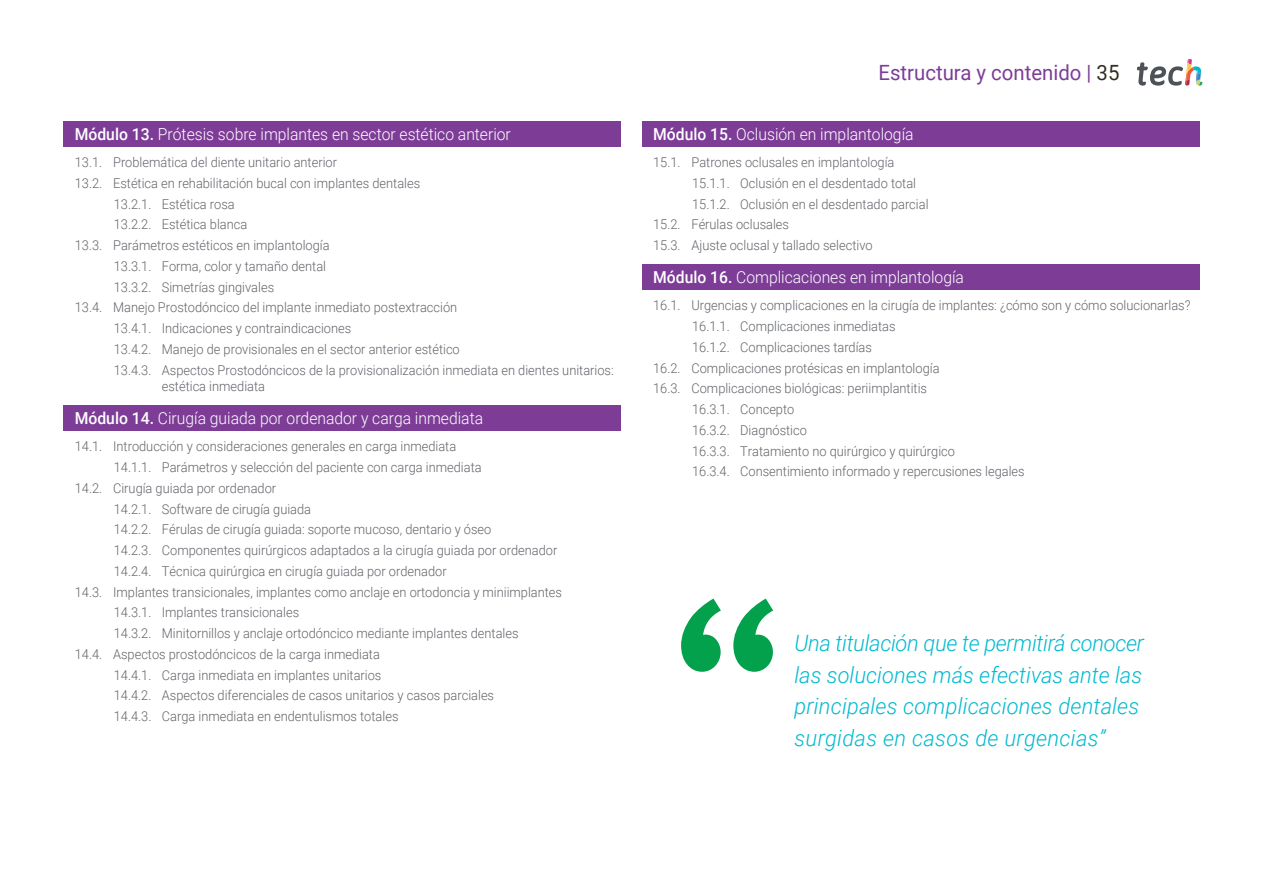
<style>
.page{position:relative;width:1263px;height:893px;background:#fff}
.page>*{position:absolute;margin:0;border:0;box-sizing:border-box;transform-origin:0 0}
.t1{font:italic 300 22.5px/31.5px "Roboto";color:#00bacf}
.t2{font:21px "Roboto";color:#7d3d97}
.t3{font:300 16.5px "Roboto";color:#fff;scale:.95 1}
.t4{font:300 13.5px "Roboto";color:#61646a;scale:.95 1}
.s1{font-weight:500}
.s2{color:#312e20}
</style>
<div class="page">
<svg style="left:1137px;top:59px;width:65px;height:27px"></svg>
<div style="left:64px;top:121px;width:557px;height:25px;background:#7d3d97"></div>
<div style="left:64px;top:405px;width:557px;height:25px;background:#7d3d97"></div>
<div style="left:642px;top:121px;width:557px;height:25px;background:#7d3d97"></div>
<div style="left:642px;top:264px;width:557px;height:25px;background:#7d3d97"></div>
<svg style="left:681px;top:598px;width:92px;height:74px"></svg>
<p class="t3" style="left:75px;top:123px;width:460px"><span class="s1">Módulo 13.</span> Prótesis sobre implantes en sector estético anterior</p>
<p class="t4" style="left:75px;top:153px;width:277px">13.1. Problemática del diente unitario anterior</p>
<p class="t4" style="left:75px;top:174px;width:365px">13.2. Estética en rehabilitación bucal con implantes dentales</p>
<p class="t4" style="left:114px;top:194px;width:129px">13.2.1. Estética rosa</p>
<p class="t4" style="left:114px;top:215px;width:142px">13.2.2. Estética blanca</p>
<p class="t4" style="left:75px;top:236px;width:270px">13.3. Parámetros estéticos en implantología</p>
<p class="t4" style="left:114px;top:257px;width:225px">13.3.1. Forma, color y tamaño dental</p>
<p class="t4" style="left:114px;top:277px;width:170px">13.3.2. Simetrías gingivales</p>
<p class="t4" style="left:75px;top:298px;width:404px">13.4. Manejo Prostodóncico del implante inmediato postextracción</p>
<p class="t4" style="left:114px;top:319px;width:251px">13.4.1. Indicaciones y contraindicaciones</p>
<p class="t4" style="left:114px;top:340px;width:366px">13.4.2. Manejo de provisionales en el sector anterior estético</p>
<p class="t4" style="left:114px;top:360px;width:528px">13.4.3. Aspectos Prostodóncicos de la provisionalización inmediata en dientes unitarios:</p>
<p class="t4" style="left:162px;top:377px;width:110px">estética inmediata</p>
<p class="t3" style="left:75px;top:407px;width:431px"><span class="s1">Módulo 14.</span> Cirugía guiada por ordenador y carga inmediata</p>
<p class="t4" style="left:75px;top:437px;width:403px">14.1. Introducción y consideraciones generales en carga inmediata</p>
<p class="t4" style="left:114px;top:458px;width:389px">14.1.1. Parámetros y selección del paciente con carga inmediata</p>
<p class="t4" style="left:75px;top:479px;width:213px">14.2. Cirugía guiada por ordenador</p>
<p class="t4" style="left:114px;top:499px;width:209px">14.2.1. Software de cirugía guiada</p>
<p class="t4" style="left:114px;top:520px;width:399px">14.2.2. Férulas de cirugía guiada: soporte mucoso, dentario y óseo</p>
<p class="t4" style="left:114px;top:541px;width:468px">14.2.3. Componentes quirúrgicos adaptados a la cirugía guiada por ordenador</p>
<p class="t4" style="left:114px;top:562px;width:352px">14.2.4. Técnica quirúrgica en cirugía guiada por ordenador</p>
<p class="t4" style="left:75px;top:582px;width:514px">14.3. Implantes transicionales, implantes como anclaje en ortodoncia y miniimplantes</p>
<p class="t4" style="left:114px;top:603px;width:197px">14.3.1. Implantes transicionales</p>
<p class="t4" style="left:114px;top:624px;width:427px">14.3.2. Minitornillos y anclaje ortodóncico mediante implantes dentales</p>
<p class="t4" style="left:75px;top:645px;width:323px">14.4. Aspectos prostodóncicos de la carga inmediata</p>
<p class="t4" style="left:114px;top:665px;width:283px">14.4.1. Carga inmediata en implantes unitarios</p>
<p class="t4" style="left:114px;top:686px;width:402px">14.4.2. Aspectos diferenciales de casos unitarios y casos parciales</p>
<p class="t4" style="left:114px;top:707px;width:301px">14.4.3. Carga inmediata en endentulismos totales</p>
<h2 class="t2" style="left:878px;top:57px;width:242px">Estructura y contenido | <span class="s2">35</span></h2>
<p class="t3" style="left:653px;top:123px;width:276px"><span class="s1">Módulo 15.</span> Oclusión en implantología</p>
<p class="t4" style="left:653px;top:153px;width:255px">15.1. Patrones oclusales en implantología</p>
<p class="t4" style="left:692px;top:174px;width:237px">15.1.1. Oclusión en el desdentado total</p>
<p class="t4" style="left:692px;top:194px;width:250px">15.1.2. Oclusión en el desdentado parcial</p>
<p class="t4" style="left:653px;top:215px;width:145px">15.2. Férulas oclusales</p>
<p class="t4" style="left:653px;top:236px;width:233px">15.3. Ajuste oclusal y tallado selectivo</p>
<p class="t3" style="left:653px;top:266px;width:329px"><span class="s1">Módulo 16.</span> Complicaciones en implantología</p>
<p class="t4" style="left:653px;top:296px;width:567px">16.1. Urgencias y complicaciones en la cirugía de implantes: ¿cómo son y cómo solucionarlas?</p>
<p class="t4" style="left:692px;top:317px;width:216px">16.1.1. Complicaciones inmediatas</p>
<p class="t4" style="left:692px;top:338px;width:191px">16.1.2. Complicaciones tardías</p>
<p class="t4" style="left:653px;top:358px;width:303px">16.2. Complicaciones protésicas en implantología</p>
<p class="t4" style="left:653px;top:379px;width:290px">16.3. Complicaciones biológicas: periimplantitis</p>
<p class="t4" style="left:692px;top:400px;width:109px">16.3.1. Concepto</p>
<p class="t4" style="left:692px;top:421px;width:122px">16.3.2. Diagnóstico</p>
<p class="t4" style="left:692px;top:441px;width:278px">16.3.3. Tratamiento no quirúrgico y quirúrgico</p>
<p class="t4" style="left:692px;top:462px;width:352px">16.3.4. Consentimiento informado y repercusiones legales</p>
<h1 class="t1" style="left:794px;top:626px;width:351px">Una titulación que te permitirá conocer las soluciones más efectivas ante las principales complicaciones dentales surgidas en casos de urgencias”</h1>
</div>
